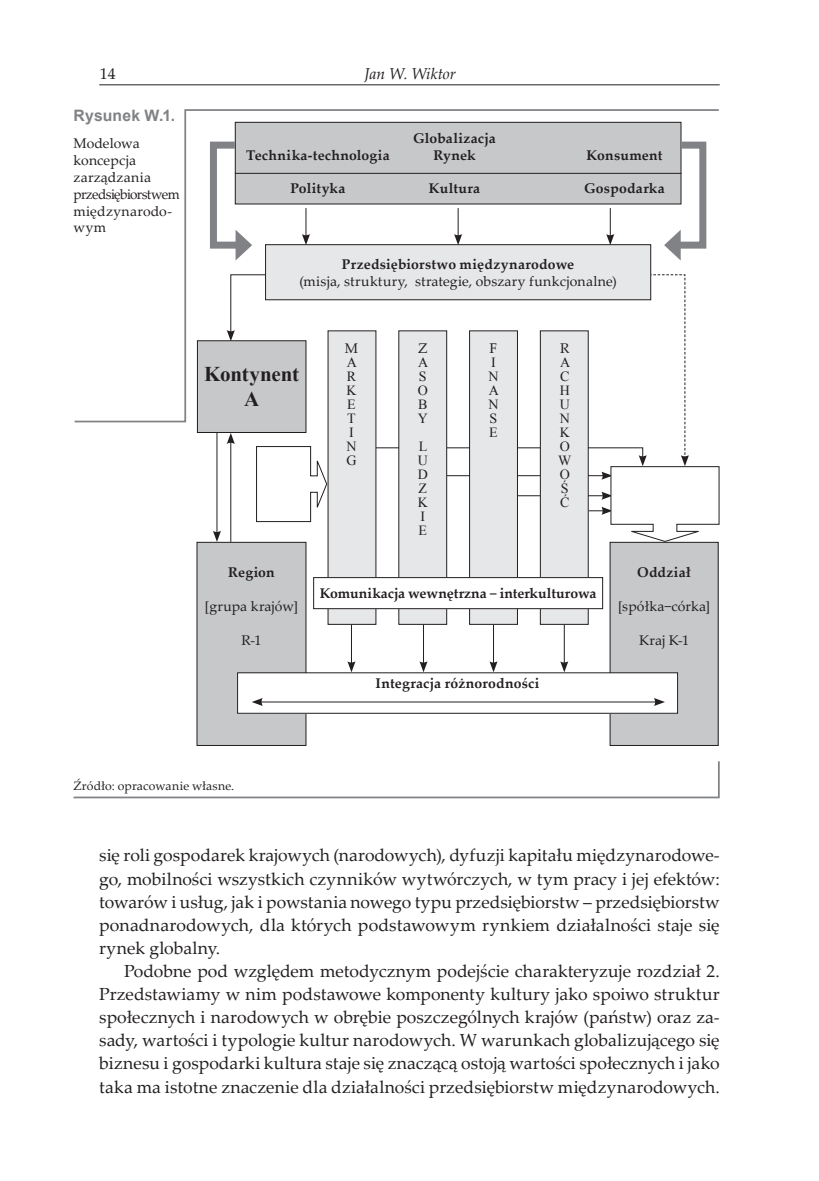
<style>
.page{position:relative;width:819px;height:1181px;background:#fff}
.page>*{position:absolute;margin:0;border:0;box-sizing:border-box;transform-origin:0 0}
.schemat{font:700 21px "Times New Roman";letter-spacing:-.01em;color:#231f20}
.A_tekst{font:17.5px/23.1px "Palatino Linotype";letter-spacing:.005em;color:#231f20;text-align:justify}
.t1{font:italic 15.75px "Palatino Linotype";color:#231f20}
.A_rysunek_nr{font:700 15.75px "Arial";letter-spacing:.01em;color:#808285}
.t2{font:15.75px "Palatino Linotype";color:#231f20}
.schemat-2{font:700 14px "Palatino Linotype";letter-spacing:.01em;color:#231f20}
.schemat-3{font:14px "Palatino Linotype";letter-spacing:.01em;color:#231f20}
.A_rysunek_opis{font:14px/16.8px "Palatino Linotype";letter-spacing:.005em;color:#231f20}
.t3{font:14px "Times New Roman";color:#231f20}
.A_tekst-2{font:14px "Palatino Linotype";color:#231f20}
.A_rysunek_zrodlo{font:12.25px "Palatino Linotype";letter-spacing:.01em;color:#231f20}
</style>
<div class="page">
<hr style="left:99px;top:84px;width:620px;height:1px;background:#231f20">
<svg style="left:74px;top:109px;width:645px;height:314px"></svg>
<svg style="left:73px;top:761px;width:647px;height:38px"></svg>
<div style="left:328px;top:331px;width:48px;height:293px;background:#e6e7e9"></div>
<div style="left:399px;top:331px;width:47px;height:293px;background:#e6e7e9"></div>
<div style="left:398px;top:330px;width:49px;height:295px;border:1px solid #231f20"></div>
<div style="left:469px;top:331px;width:48px;height:293px;background:#e6e7e9"></div>
<div style="left:469px;top:330px;width:49px;height:295px;border:1px solid #231f20"></div>
<div style="left:540px;top:331px;width:48px;height:293px;background:#e6e7e9"></div>
<div style="left:540px;top:330px;width:48px;height:295px;border:1px solid #231f20"></div>
<div style="left:313px;top:577px;width:289px;height:31px;background:#fff"></div>
<div style="left:313px;top:577px;width:290px;height:32px;border:1px solid #231f20"></div>
<div style="left:197px;top:341px;width:109px;height:91px;background:#c7c8ca"></div>
<div style="left:197px;top:340px;width:109px;height:93px;border:1px solid #231f20"></div>
<div style="left:265px;top:245px;width:385px;height:55px;background:#e6e7e9"></div>
<div style="left:265px;top:244px;width:386px;height:56px;border:1px solid #231f20"></div>
<div style="left:197px;top:542px;width:109px;height:203px;background:#c7c8ca"></div>
<div style="left:196px;top:542px;width:110px;height:204px;border:1px solid #231f20"></div>
<div style="left:610px;top:542px;width:108px;height:203px;background:#c7c8ca"></div>
<div style="left:609px;top:542px;width:109px;height:204px;border:1px solid #231f20"></div>
<div style="left:237px;top:673px;width:440px;height:40px;background:#fff"></div>
<div style="left:235px;top:122px;width:446px;height:82px;background:#c7c8ca"></div>
<div style="left:235px;top:122px;width:446px;height:82px;border:1px solid #231f20"></div>
<hr style="left:235px;top:173px;width:446px;height:1px;background:#231f20">
<svg style="left:302px;top:208px;width:8px;height:37px"></svg>
<svg style="left:454px;top:208px;width:8px;height:37px"></svg>
<hr style="left:351px;top:625px;width:1px;height:39px;background:#231f20">
<svg style="left:347px;top:661px;width:8px;height:11px"></svg>
<hr style="left:216px;top:433px;width:1px;height:100px;background:#231f20">
<svg style="left:213px;top:531px;width:8px;height:11px"></svg>
<hr style="left:230px;top:441px;width:1px;height:101px;background:#231f20">
<svg style="left:227px;top:433px;width:8px;height:11px"></svg>
<hr style="left:423px;top:625px;width:1px;height:39px;background:#231f20">
<svg style="left:419px;top:661px;width:8px;height:11px"></svg>
<hr style="left:260px;top:701px;width:396px;height:1px;background:#231f20">
<svg style="left:252px;top:698px;width:11px;height:8px"></svg>
<svg style="left:654px;top:698px;width:11px;height:8px"></svg>
<hr style="left:493px;top:625px;width:1px;height:39px;background:#231f20">
<svg style="left:489px;top:661px;width:8px;height:11px"></svg>
<hr style="left:564px;top:625px;width:1px;height:39px;background:#231f20">
<svg style="left:560px;top:661px;width:8px;height:11px"></svg>
<svg style="left:606px;top:208px;width:8px;height:37px"></svg>
<svg style="left:206px;top:138px;width:46px;height:122px"></svg>
<svg style="left:664px;top:138px;width:45px;height:122px"></svg>
<svg style="left:256px;top:446px;width:71px;height:76px"></svg>
<svg style="left:374px;top:274px;width:346px;height:268px"></svg>
<p class="t2" style="left:100px;top:63px;width:17px">14</p>
<p class="t1" style="left:364px;top:62px;width:93px">Jan W. Wiktor</p>
<p class="A_rysunek_nr" style="left:74px;top:105px;width:103px">Rysunek W.1.</p>
<p class="A_rysunek_opis" style="left:74px;top:135px;width:108px">Modelowa koncepcja zarządzania przedsiębiorstwem międzynarodo&shy;wym</p>
<p class="schemat-2" style="left:413px;top:128px;width:84px">Globalizacja</p>
<p class="schemat-2" style="left:246px;top:145px;width:145px">Technika-technologia</p>
<p class="schemat-2" style="left:433px;top:145px;width:44px">Rynek</p>
<p class="schemat-2" style="left:586px;top:145px;width:78px">Konsument</p>
<p class="schemat-2" style="left:290px;top:179px;width:56px">Polityka</p>
<p class="schemat-2" style="left:429px;top:179px;width:53px">Kultura</p>
<p class="schemat-2" style="left:584px;top:179px;width:82px">Gospodarka</p>
<p class="schemat-2" style="left:342px;top:254px;width:234px">Przedsiębiorstwo międzynarodowe</p>
<p class="schemat-3" style="left:299px;top:271px;width:319px">(misja, struktury, strategie, obszary funkcjonalne)</p>
<p class="schemat" style="left:204px;top:359px;width:96px">Kontynent</p>
<p class="schemat" style="left:244px;top:385px;width:17px">A</p>
<p class="schemat-2" style="left:228px;top:563px;width:48px">Region</p>
<p class="schemat-3" style="left:205px;top:596px;width:95px">[grupa krajów]</p>
<p class="schemat-3" style="left:241px;top:630px;width:21px">R-1</p>
<p class="A_tekst-2" style="left:345px;top:338px;width:15px">M</p>
<p class="t3" style="left:347px;top:353px;width:12px">A</p>
<p class="t3" style="left:347px;top:367px;width:11px">R</p>
<p class="t3" style="left:346px;top:381px;width:12px">K</p>
<p class="t3" style="left:347px;top:395px;width:10px">E</p>
<p class="t3" style="left:347px;top:409px;width:10px">T</p>
<p class="t3" style="left:349px;top:423px;width:6px">I</p>
<p class="t3" style="left:346px;top:437px;width:12px">N</p>
<p class="t3" style="left:346px;top:451px;width:12px">G</p>
<p class="A_tekst-2" style="left:418px;top:338px;width:11px">Z</p>
<p class="t3" style="left:418px;top:353px;width:12px">A</p>
<p class="t3" style="left:419px;top:367px;width:9px">S</p>
<p class="t3" style="left:417px;top:381px;width:12px">O</p>
<p class="t3" style="left:418px;top:395px;width:11px">B</p>
<p class="t3" style="left:418px;top:409px;width:12px">Y</p>
<p class="t3" style="left:418px;top:437px;width:10px">L</p>
<p class="t3" style="left:417px;top:451px;width:12px">U</p>
<p class="t3" style="left:417px;top:465px;width:12px">D</p>
<p class="t3" style="left:418px;top:479px;width:10px">Z</p>
<p class="t3" style="left:417px;top:493px;width:12px">K</p>
<p class="t3" style="left:420px;top:507px;width:6px">I</p>
<p class="t3" style="left:418px;top:521px;width:10px">E</p>
<p class="A_tekst-2" style="left:489px;top:338px;width:9px">F</p>
<p class="t3" style="left:491px;top:353px;width:6px">I</p>
<p class="t3" style="left:488px;top:367px;width:12px">N</p>
<p class="t3" style="left:489px;top:381px;width:12px">A</p>
<p class="t3" style="left:488px;top:395px;width:12px">N</p>
<p class="t3" style="left:489px;top:409px;width:9px">S</p>
<p class="t3" style="left:489px;top:423px;width:10px">E</p>
<p class="A_tekst-2" style="left:560px;top:338px;width:11px">R</p>
<p class="t3" style="left:560px;top:353px;width:12px">A</p>
<p class="t3" style="left:560px;top:367px;width:11px">C</p>
<p class="t3" style="left:559px;top:381px;width:12px">H</p>
<p class="t3" style="left:559px;top:395px;width:12px">U</p>
<p class="t3" style="left:559px;top:409px;width:12px">N</p>
<p class="t3" style="left:559px;top:423px;width:12px">K</p>
<p class="t3" style="left:559px;top:437px;width:12px">O</p>
<p class="t3" style="left:558px;top:451px;width:15px">W</p>
<p class="t3" style="left:559px;top:465px;width:12px">O</p>
<p class="t3" style="left:561px;top:479px;width:9px">Ś</p>
<p class="t3" style="left:560px;top:493px;width:11px">Ć</p>
<p class="schemat-2" style="left:320px;top:583px;width:278px">Komunikacja wewnętrzna − interkulturowa</p>
<p class="schemat-2" style="left:375px;top:673px;width:165px">Integracja różnorodności</p>
<p class="schemat-2" style="left:637px;top:563px;width:55px">Oddział</p>
<p class="schemat-3" style="left:618px;top:596px;width:93px">[spółka−córka]</p>
<p class="schemat-3" style="left:639px;top:630px;width:52px">Kraj K-1</p>
<p class="A_rysunek_zrodlo" style="left:74px;top:777px;width:162px">Źródło: opracowanie własne.</p>
<p class="A_tekst" style="left:99px;top:843px;width:622px">się roli gospodarek krajowych (narodowych), dyfuzji kapitału międzynarodowe&shy;go, mobilności wszystkich czynników wytwórczych, w tym pracy i jej efektów: towarów i usług, jak i powstania nowego typu przedsiębiorstw – przedsiębiorstw ponadnarodowych, dla których podstawowym rynkiem działalności staje się rynek globalny.</p>
<p class="A_tekst" style="left:99px;top:958px;width:622px;text-indent:25px">Podobne pod względem metodycznym podejście charakteryzuje rozdział 2.<br>Przedstawiamy w nim podstawowe komponenty kultury jako spoiwo struktur społecznych i narodowych w obrębie poszczególnych krajów (państw) oraz za&shy;sady, wartości i typologie kultur narodowych. W warunkach globalizującego się biznesu i gospodarki kultura staje się znaczącą ostoją wartości społecznych i jako taka ma istotne znaczenie dla działalności przedsiębiorstw międzynarodowych.</p>
</div>
